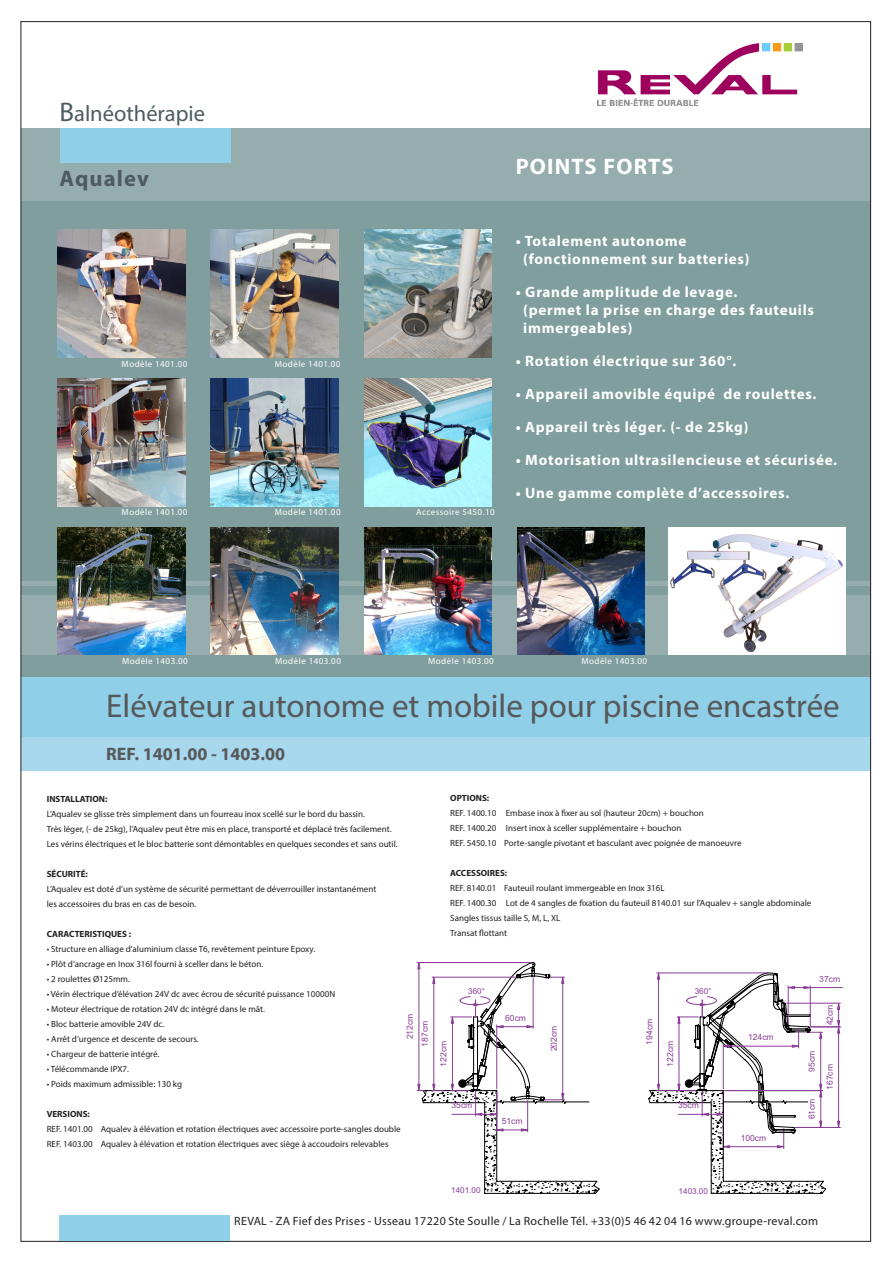
<style>
.page{position:relative;width:893px;height:1263px;background:#fff}
.page>*{position:absolute;margin:0;border:0;box-sizing:border-box;transform-origin:0 0}
.t1{font:33px "Myriad Pro";color:#57585a}
.t2{font:22.5px "Myriad Pro";color:#4e5b5f}
.t3{font:700 22.5px "Myriad Pro";letter-spacing:.05em;color:#fff}
.t4{font:700 22.5px "Myriad Pro";letter-spacing:.05em;color:#4e5b5f}
.t5{font:700 18px "Myriad Pro";color:#57585a}
.t6{font:700 15px "Myriad Pro";letter-spacing:.05em;color:#fff}
.t7{font:12px "Myriad Pro";letter-spacing:.025em;color:#231f20}
.t8{font:9px "Myriad Pro";color:#231f20}
.t9{font:9px "Myriad Pro";letter-spacing:.05em;color:#fff}
.t10{font:700 9px "Myriad Pro";color:#231f20}
.t11{font:8.55px/14.9px "Arial";color:#893d97}
.t12{font:8.1px "Arial";color:#893d97}
.s1{font-size:27px}
</style>
<div class="page">
<div style="left:22px;top:200px;width:849px;height:477px;background:#7f9e9d"></div>
<hr style="left:22px;top:581px;width:849px;height:4px;background:#96adad">
<div style="left:22px;top:595px;width:849px;height:60px;background:#96adad"></div>
<div style="left:22px;top:128px;width:849px;height:72px;background:#96adad"></div>
<img style="left:364px;top:230px;width:128px;height:127px">
<img style="left:211px;top:230px;width:127px;height:127px">
<img style="left:58px;top:230px;width:127px;height:127px">
<img style="left:58px;top:378px;width:127px;height:128px">
<img style="left:211px;top:378px;width:127px;height:128px">
<img style="left:364px;top:378px;width:128px;height:128px">
<img style="left:669px;top:527px;width:176px;height:128px">
<img style="left:364px;top:527px;width:128px;height:128px">
<img style="left:211px;top:527px;width:127px;height:128px">
<img style="left:517px;top:527px;width:128px;height:128px">
<img style="left:58px;top:527px;width:127px;height:128px">
<div style="left:22px;top:737px;width:849px;height:34px;background:#a7d8ed"></div>
<div style="left:22px;top:677px;width:849px;height:60px;background:#90cfe8"></div>
<hr style="left:797px;top:1127px;width:43px;height:1px;background:#893d97">
<hr style="left:838px;top:1033px;width:1px;height:88px;background:#893d97">
<svg style="left:837px;top:1121px;width:3px;height:6px"></svg>
<hr style="left:810px;top:987px;width:33px;height:1px;background:#893d97">
<hr style="left:810px;top:1026px;width:30px;height:1px;background:#893d97">
<hr style="left:787px;top:1003px;width:53px;height:1px;background:#893d97">
<svg style="left:837px;top:1002px;width:3px;height:31px"></svg>
<svg style="left:417px;top:962px;width:409px;height:232px"></svg>
<img style="left:597px;top:44px;width:206px;height:62px">
<div style="left:60px;top:128px;width:170px;height:34px;background:#90cfe8"></div>
<div style="left:60px;top:1215px;width:170px;height:26px;background:#90cfe8"></div>
<p class="t2" style="left:60px;top:100px;width:147px"><span class="s1">B</span>alnéothérapie</p>
<p class="t4" style="left:60px;top:164px;width:91px">Aqualev</p>
<p class="t9" style="left:122px;top:358px;width:67px">Modèle 1401.00</p>
<p class="t9" style="left:275px;top:358px;width:67px">Modèle 1401.00</p>
<p class="t9" style="left:122px;top:507px;width:67px">Modèle 1401.00</p>
<p class="t9" style="left:275px;top:507px;width:67px">Modèle 1401.00</p>
<p class="t3" style="left:516px;top:152px;width:159px">POINTS FORTS</p>
<p class="t9" style="left:416px;top:507px;width:80px">Accessoire 5450.10</p>
<p class="t6" style="left:516px;top:231px;width:172px">• Totalement autonome</p>
<p class="t6" style="left:523px;top:249px;width:228px">(fonctionnement sur batteries)</p>
<p class="t6" style="left:516px;top:282px;width:223px">• Grande amplitude de levage.</p>
<p class="t6" style="left:523px;top:300px;width:292px">(permet la prise en charge des fauteuils</p>
<p class="t6" style="left:523px;top:318px;width:111px">immergeables)</p>
<p class="t6" style="left:516px;top:351px;width:222px">• Rotation électrique sur 360°.</p>
<p class="t6" style="left:516px;top:384px;width:302px">• Appareil amovible équipé de roulettes.</p>
<p class="t6" style="left:516px;top:417px;width:234px">• Appareil très léger. (- de 25kg)</p>
<p class="t6" style="left:516px;top:450px;width:323px">• Motorisation ultrasilencieuse et sécurisée.</p>
<p class="t6" style="left:516px;top:483px;width:275px">• Une gamme complète d’accessoires.</p>
<p class="t9" style="left:122px;top:655px;width:67px">Modèle 1403.00</p>
<p class="t9" style="left:275px;top:655px;width:67px">Modèle 1403.00</p>
<p class="t9" style="left:428px;top:656px;width:67px">Modèle 1403.00</p>
<p class="t9" style="left:581px;top:656px;width:67px">Modèle 1403.00</p>
<p class="t1" style="left:106px;top:686px;width:735px">Elévateur autonome et mobile pour piscine encastrée</p>
<p class="t5" style="left:106px;top:742px;width:180px">REF. 1401.00 - 1403.00</p>
<p class="t10" style="left:450px;top:792px;width:41px">OPTIONS:</p>
<p class="t8" style="left:450px;top:808px;width:255px">REF. 1400.10 Embase inox à fixer au sol (hauteur 20cm) + bouchon</p>
<p class="t8" style="left:450px;top:823px;width:233px">REF. 1400.20 Insert inox à sceller supplémentaire + bouchon</p>
<p class="t8" style="left:450px;top:838px;width:293px">REF. 5450.10 Porte-sangle pivotant et basculant avec poignée de manoeuvre</p>
<p class="t10" style="left:450px;top:867px;width:59px">ACCESSOIRES:</p>
<p class="t8" style="left:450px;top:883px;width:216px">REF. 8140.01 Fauteuil roulant immergeable en Inox 316L</p>
<p class="t8" style="left:450px;top:898px;width:363px">REF. 1400.30 Lot de 4 sangles de fixation du fauteuil 8140.01 sur l’Aqualev + sangle abdominale</p>
<p class="t8" style="left:450px;top:913px;width:112px">Sangles tissus taille S, M, L, XL</p>
<p class="t8" style="left:450px;top:928px;width:58px">Transat flottant</p>
<p class="t10" style="left:47px;top:793px;width:62px">INSTALLATION:</p>
<p class="t8" style="left:47px;top:808px;width:320px">L’Aqualev se glisse très simplement dans un fourreau inox scellé sur le bord du bassin.</p>
<p class="t8" style="left:47px;top:823px;width:346px">Très léger, (- de 25kg), l’Aqualev peut être mis en place, transporté et déplacé très facilement.</p>
<p class="t8" style="left:47px;top:838px;width:352px">Les vérins électriques et le bloc batterie sont démontables en quelques secondes et sans outil.</p>
<p class="t10" style="left:47px;top:868px;width:43px">SÉCURITÉ:</p>
<p class="t8" style="left:47px;top:883px;width:331px">L’Aqualev est doté d’un système de sécurité permettant de déverrouiller instantanément</p>
<p class="t8" style="left:47px;top:898px;width:151px">les accessoires du bras en cas de besoin.</p>
<p class="t10" style="left:47px;top:928px;width:86px">CARACTERISTIQUES :</p>
<p class="t8" style="left:47px;top:943px;width:270px">• Structure en alliage d’aluminium classe T6, revêtement peinture Epoxy.</p>
<p class="t8" style="left:47px;top:958px;width:218px">• Plôt d’ancrage en Inox 316l fourni à sceller dans le béton.</p>
<p class="t8" style="left:47px;top:973px;width:85px">• 2 roulettes Ø125mm.</p>
<p class="t8" style="left:47px;top:988px;width:290px">• Vérin électrique d’élévation 24V dc avec écrou de sécurité puissance 10000N</p>
<p class="t8" style="left:47px;top:1003px;width:220px">• Moteur électrique de rotation 24V dc intégré dans le mât.</p>
<p class="t8" style="left:47px;top:1018px;width:119px">• Bloc batterie amovible 24V dc.</p>
<p class="t8" style="left:47px;top:1033px;width:153px">• Arrêt d’urgence et descente de secours.</p>
<p class="t8" style="left:47px;top:1048px;width:114px">• Chargeur de batterie intégré.</p>
<p class="t8" style="left:47px;top:1063px;width:84px">• Télécommande IPX7.</p>
<p class="t8" style="left:47px;top:1078px;width:137px">• Poids maximum admissible: 130 kg</p>
<p class="t10" style="left:47px;top:1108px;width:45px">VERSIONS:</p>
<p class="t8" style="left:47px;top:1123px;width:355px">REF. 1401.00 Aqualev à élévation et rotation électriques avec accessoire porte-sangles double</p>
<p class="t8" style="left:47px;top:1138px;width:343px">REF. 1403.00 Aqualev à élévation et rotation électriques avec siège à accoudoirs relevables</p>
<p class="t11" style="left:819px;top:971px;width:22px">37cm</p>
<p class="t11" style="left:822px;top:1025px;width:22px;rotate:-90deg">42cm</p>
<p class="t12" style="left:468px;top:986px;width:18px">360°</p>
<p class="t12" style="left:695px;top:986px;width:18px">360°</p>
<p class="t11" style="left:402px;top:1047px;width:34px;text-indent:7px;rotate:-90deg">212cm<br>187cm</p>
<p class="t11" style="left:546px;top:1051px;width:27px;rotate:-90deg">202cm</p>
<p class="t11" style="left:505px;top:1010px;width:22px">60cm</p>
<p class="t11" style="left:642px;top:1044px;width:27px;rotate:-90deg">194cm</p>
<p class="t11" style="left:748px;top:1030px;width:27px">124cm</p>
<p class="t11" style="left:436px;top:1066px;width:27px;rotate:-90deg">122cm</p>
<p class="t11" style="left:663px;top:1066px;width:27px;rotate:-90deg">122cm</p>
<p class="t11" style="left:804px;top:1072px;width:22px;rotate:-90deg">95cm</p>
<p class="t11" style="left:822px;top:1090px;width:27px;rotate:-90deg">167cm</p>
<p class="t11" style="left:804px;top:1119px;width:22px;rotate:-90deg">61cm</p>
<p class="t11" style="left:451px;top:1098px;width:22px">35cm</p>
<p class="t11" style="left:678px;top:1098px;width:22px">35cm</p>
<p class="t11" style="left:502px;top:1113px;width:22px">51cm</p>
<p class="t11" style="left:741px;top:1130px;width:27px">100cm</p>
<p class="t12" style="left:451px;top:1185px;width:31px">1401.00</p>
<p class="t12" style="left:679px;top:1185px;width:31px">1403.00</p>
<p class="t7" style="left:234px;top:1213px;width:585px">REVAL - ZA Fief des Prises - Usseau 17220 Ste Soulle / La Rochelle Tél. +33(0)5 46 42 04 16 www.groupe-reval.com</p>
</div>
